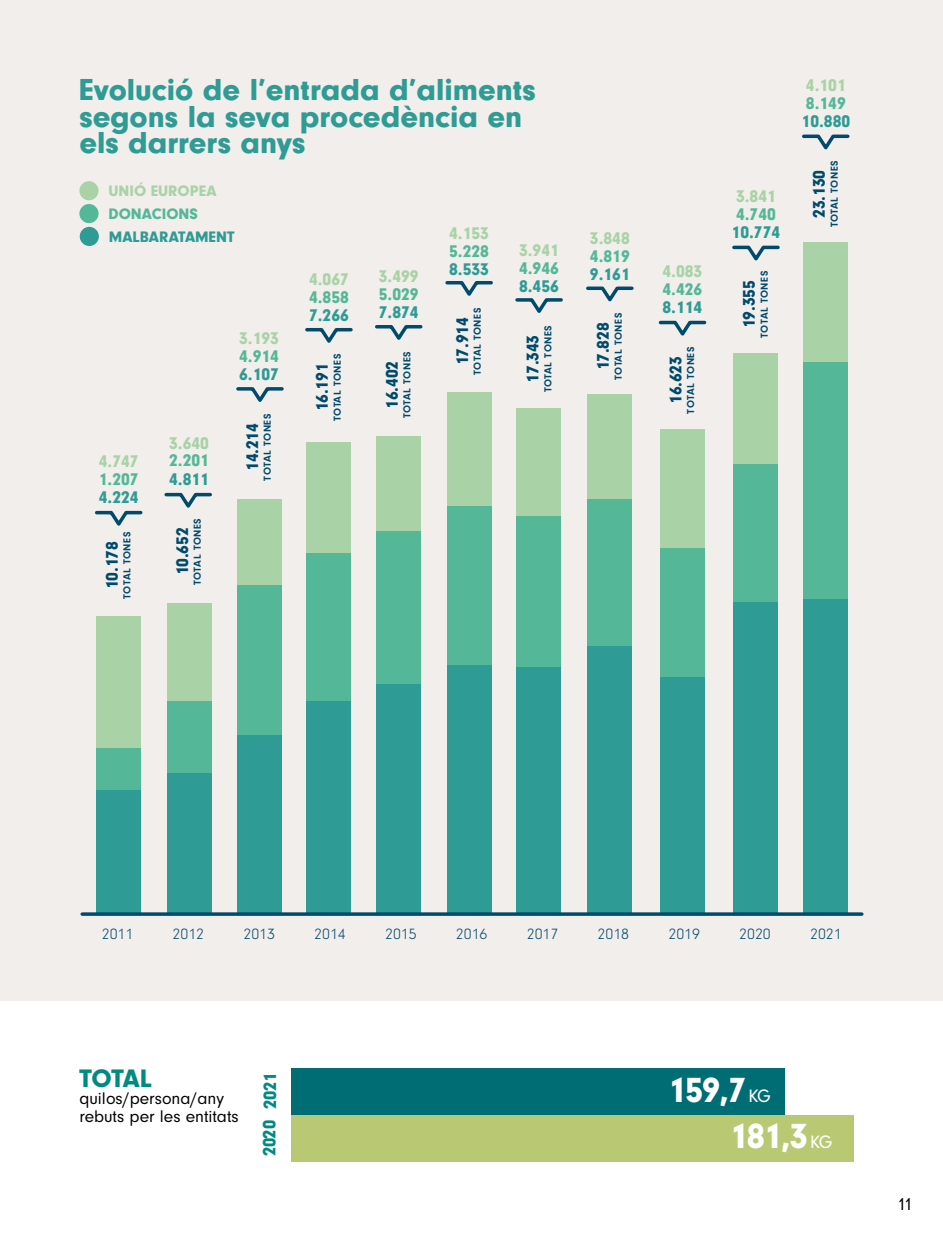
<style>
.page{position:relative;width:943px;height:1241px;background:#fff}
.page>*{position:absolute;margin:0;border:0;box-sizing:border-box;transform-origin:0 0}
.t1{font:900 36.23px/46px "Neuzeit Gro";letter-spacing:-.03em;color:#fff}
.t2{font:900 31.5px/26.1px "Neuzeit Gro";color:#2e9b94}
.t3{font:900 26.25px "Neuzeit Gro";letter-spacing:-.015em;color:#008a82}
.t4{font:900 18.55px "Neuzeit Gro";letter-spacing:-.025em;color:#008a82}
.t5{font:900 17.5px "Neuzeit Gro";letter-spacing:-.01em;color:#004a6c}
.t6{font:900 17.5px "Neuzeit Gro";color:#2e9b94}
.t7{font:900 17.5px "Neuzeit Gro";color:#54b898}
.t8{font:900 17.5px "Neuzeit Gro";color:#a9d3a7}
.t9{font:17.5px/17.5px "Neuzeit Gro";color:#000}
.t10{font:17.5px "Acrom";color:#000}
.t11{font:300 15.75px "Neuzeit Gro";color:#004a6c}
.t12{font:900 15.75px "Neuzeit Gro";color:#2e9b94}
.t13{font:900 15.75px "Neuzeit Gro";color:#a9d3a7}
.t14{font:900 15.75px "Neuzeit Gro";color:#54b898}
.t15{font:700 10.5px "Neuzeit Gro";letter-spacing:.04em;color:#004a6c}
.s1{font-weight:400;font-size:18.55px}
</style>
<div class="page">
<div style="left:0;top:0;width:943px;height:1000px;background:#f2eeeb"></div>
<div style="left:291px;top:1114px;width:562px;height:47px;background:#b9c873"></div>
<div style="left:291px;top:1067px;width:494px;height:47px;background:#006d75"></div>
<div style="left:80px;top:227px;width:19px;height:19px;background:#2e9b94;border-radius:50%"></div>
<div style="left:79px;top:204px;width:20px;height:19px;background:#54b898;border-radius:50%"></div>
<div style="left:79px;top:181px;width:20px;height:19px;background:#a9d3a7;border-radius:50%"></div>
<div style="left:97px;top:616px;width:44px;height:297px;background:#a9d3a7"></div>
<div style="left:97px;top:747px;width:44px;height:147px;background:#54b898"></div>
<div style="left:97px;top:789px;width:44px;height:124px;background:#2e9b94"></div>
<div style="left:167px;top:602px;width:44px;height:311px;background:#a9d3a7"></div>
<div style="left:167px;top:701px;width:44px;height:193px;background:#54b898"></div>
<div style="left:167px;top:772px;width:44px;height:141px;background:#2e9b94"></div>
<div style="left:237px;top:499px;width:44px;height:414px;background:#a9d3a7"></div>
<div style="left:237px;top:585px;width:44px;height:309px;background:#54b898"></div>
<div style="left:237px;top:734px;width:44px;height:179px;background:#2e9b94"></div>
<div style="left:307px;top:441px;width:44px;height:472px;background:#a9d3a7"></div>
<div style="left:307px;top:553px;width:44px;height:341px;background:#54b898"></div>
<div style="left:307px;top:701px;width:44px;height:212px;background:#2e9b94"></div>
<div style="left:377px;top:435px;width:44px;height:478px;background:#a9d3a7"></div>
<div style="left:377px;top:530px;width:44px;height:364px;background:#54b898"></div>
<div style="left:377px;top:683px;width:44px;height:230px;background:#2e9b94"></div>
<div style="left:447px;top:392px;width:44px;height:521px;background:#a9d3a7"></div>
<div style="left:447px;top:506px;width:44px;height:388px;background:#54b898"></div>
<div style="left:447px;top:665px;width:44px;height:248px;background:#2e9b94"></div>
<div style="left:517px;top:408px;width:44px;height:505px;background:#a9d3a7"></div>
<div style="left:517px;top:516px;width:44px;height:378px;background:#54b898"></div>
<div style="left:517px;top:666px;width:44px;height:247px;background:#2e9b94"></div>
<div style="left:588px;top:394px;width:44px;height:519px;background:#a9d3a7"></div>
<div style="left:588px;top:499px;width:44px;height:395px;background:#54b898"></div>
<div style="left:588px;top:646px;width:44px;height:267px;background:#2e9b94"></div>
<div style="left:660px;top:429px;width:44px;height:484px;background:#a9d3a7"></div>
<div style="left:660px;top:548px;width:44px;height:346px;background:#54b898"></div>
<div style="left:660px;top:676px;width:44px;height:237px;background:#2e9b94"></div>
<div style="left:734px;top:601px;width:44px;height:312px;background:#2e9b94"></div>
<div style="left:734px;top:464px;width:44px;height:137px;background:#54b898"></div>
<div style="left:734px;top:353px;width:44px;height:111px;background:#a9d3a7"></div>
<div style="left:803px;top:599px;width:44px;height:314px;background:#2e9b94"></div>
<div style="left:803px;top:361px;width:44px;height:238px;background:#54b898"></div>
<div style="left:803px;top:242px;width:44px;height:119px;background:#a9d3a7"></div>
<hr style="left:82px;top:912px;width:779px;height:3px;background:#004a6c">
<svg style="left:95px;top:510px;width:48px;height:16px"></svg>
<svg style="left:164px;top:492px;width:48px;height:16px"></svg>
<svg style="left:236px;top:387px;width:48px;height:15px"></svg>
<svg style="left:305px;top:328px;width:48px;height:15px"></svg>
<svg style="left:375px;top:325px;width:48px;height:15px"></svg>
<svg style="left:445px;top:281px;width:48px;height:15px"></svg>
<svg style="left:515px;top:298px;width:48px;height:15px"></svg>
<svg style="left:586px;top:286px;width:48px;height:16px"></svg>
<svg style="left:658px;top:320px;width:49px;height:16px"></svg>
<svg style="left:732px;top:245px;width:48px;height:16px"></svg>
<svg style="left:802px;top:134px;width:48px;height:16px"></svg>
<h2 class="t2" style="left:79px;top:77px;width:458px">Evolució de l’entrada d’aliments segons la seva procedència en els darrers anys</h2>
<h3 class="t13" style="left:108px;top:182px;width:110px">UNIÓ EUROPEA</h3>
<h3 class="t14" style="left:108px;top:205px;width:91px">DONACIONS</h3>
<h3 class="t12" style="left:109px;top:227px;width:127px">MALBARATAMENT</h3>
<h3 class="t8" style="left:239px;top:328px;width:41px">3.193</h3>
<h3 class="t7" style="left:239px;top:346px;width:41px">4.914</h3>
<h3 class="t8" style="left:99px;top:451px;width:41px">4.747</h3>
<h3 class="t7" style="left:99px;top:469px;width:41px">1.207</h3>
<h3 class="t6" style="left:99px;top:487px;width:41px">4.224</h3>
<h3 class="t5" style="left:102px;top:589px;width:49px;rotate:-90deg">10.178</h3>
<p class="t15" style="left:121px;top:598px;width:68px;rotate:-90deg">TOTAL TONES</p>
<h3 class="t8" style="left:169px;top:432px;width:41px">3.640</h3>
<h3 class="t7" style="left:169px;top:450px;width:41px">2.201</h3>
<h3 class="t6" style="left:169px;top:469px;width:41px">4.811</h3>
<h3 class="t5" style="left:172px;top:575px;width:49px;rotate:-90deg">10.652</h3>
<p class="t15" style="left:192px;top:585px;width:68px;rotate:-90deg">TOTAL TONES</p>
<h3 class="t6" style="left:239px;top:364px;width:41px">6.107</h3>
<h3 class="t5" style="left:242px;top:471px;width:49px;rotate:-90deg">14.214</h3>
<p class="t15" style="left:261px;top:480px;width:68px;rotate:-90deg">TOTAL TONES</p>
<h3 class="t8" style="left:309px;top:269px;width:41px">4.067</h3>
<h3 class="t8" style="left:379px;top:266px;width:41px">3.499</h3>
<h3 class="t7" style="left:309px;top:287px;width:41px">4.858</h3>
<h3 class="t7" style="left:379px;top:284px;width:41px">5.029</h3>
<h3 class="t6" style="left:309px;top:305px;width:41px">7.266</h3>
<h3 class="t6" style="left:379px;top:302px;width:41px">7.874</h3>
<h3 class="t5" style="left:312px;top:411px;width:49px;rotate:-90deg">16.191</h3>
<p class="t15" style="left:331px;top:421px;width:68px;rotate:-90deg">TOTAL TONES</p>
<h3 class="t5" style="left:382px;top:409px;width:49px;rotate:-90deg">16.402</h3>
<p class="t15" style="left:401px;top:418px;width:68px;rotate:-90deg">TOTAL TONES</p>
<h3 class="t8" style="left:449px;top:223px;width:41px">4.153</h3>
<h3 class="t7" style="left:449px;top:241px;width:41px">5.228</h3>
<h3 class="t6" style="left:449px;top:259px;width:41px">8.533</h3>
<h3 class="t5" style="left:452px;top:365px;width:49px;rotate:-90deg">17.914</h3>
<p class="t15" style="left:471px;top:375px;width:68px;rotate:-90deg">TOTAL TONES</p>
<h3 class="t8" style="left:519px;top:240px;width:41px">3.941</h3>
<h3 class="t7" style="left:519px;top:258px;width:41px">4.946</h3>
<h3 class="t6" style="left:519px;top:276px;width:41px">8.456</h3>
<h3 class="t5" style="left:523px;top:382px;width:49px;rotate:-90deg">17.343</h3>
<p class="t15" style="left:542px;top:392px;width:68px;rotate:-90deg">TOTAL TONES</p>
<h3 class="t8" style="left:590px;top:228px;width:41px">3.848</h3>
<h3 class="t7" style="left:590px;top:246px;width:41px">4.819</h3>
<h3 class="t6" style="left:590px;top:264px;width:41px">9.161</h3>
<h3 class="t5" style="left:593px;top:370px;width:49px;rotate:-90deg">17.828</h3>
<p class="t15" style="left:612px;top:380px;width:68px;rotate:-90deg">TOTAL TONES</p>
<h3 class="t8" style="left:662px;top:261px;width:41px">4.083</h3>
<h3 class="t7" style="left:662px;top:279px;width:41px">4.426</h3>
<h3 class="t6" style="left:662px;top:297px;width:41px">8.114</h3>
<h3 class="t5" style="left:665px;top:404px;width:49px;rotate:-90deg">16.623</h3>
<p class="t15" style="left:685px;top:413px;width:68px;rotate:-90deg">TOTAL TONES</p>
<h3 class="t8" style="left:736px;top:186px;width:41px">3.841</h3>
<h3 class="t7" style="left:736px;top:204px;width:41px">4.740</h3>
<h3 class="t6" style="left:731px;top:222px;width:50px">10.774</h3>
<h3 class="t5" style="left:739px;top:328px;width:49px;rotate:-90deg">19.355</h3>
<p class="t15" style="left:758px;top:338px;width:68px;rotate:-90deg">TOTAL TONES</p>
<h3 class="t8" style="left:806px;top:75px;width:41px">4.101</h3>
<h3 class="t7" style="left:806px;top:93px;width:41px">8.149</h3>
<h3 class="t6" style="left:801px;top:111px;width:50px">10.880</h3>
<h3 class="t5" style="left:809px;top:218px;width:49px;rotate:-90deg">23.130</h3>
<p class="t15" style="left:828px;top:227px;width:68px;rotate:-90deg">TOTAL TONES</p>
<h3 class="t11" style="left:102px;top:925px;width:33px">2011</h3>
<h3 class="t11" style="left:173px;top:925px;width:33px">2012</h3>
<h3 class="t11" style="left:243px;top:925px;width:33px">2013</h3>
<h3 class="t11" style="left:314px;top:925px;width:33px">2014</h3>
<h3 class="t11" style="left:385px;top:925px;width:33px">2015</h3>
<h3 class="t11" style="left:456px;top:925px;width:33px">2016</h3>
<h3 class="t11" style="left:527px;top:925px;width:33px">2017</h3>
<h3 class="t11" style="left:597px;top:925px;width:33px">2018</h3>
<h3 class="t11" style="left:668px;top:925px;width:33px">2019</h3>
<h3 class="t11" style="left:739px;top:925px;width:33px">2020</h3>
<h3 class="t11" style="left:810px;top:925px;width:33px">2021</h3>
<h3 class="t3" style="left:79px;top:1062px;width:74px">TOTAL</h3>
<h3 class="t9" style="left:79px;top:1089px;width:161px">quilos/persona/any rebuts per les entitats</h3>
<h3 class="t4" style="left:259px;top:1155px;width:84px;rotate:-90deg">2020 2021</h3>
<h1 class="t1" style="left:730px;top:1067px;width:104px;text-indent:-62px">159,7 <span class="s1">kg<br></span>181,3 <span class="s1">kg</span></h1>
<h3 class="t10" style="left:898px;top:1192px;width:15px">11</h3>
</div>
